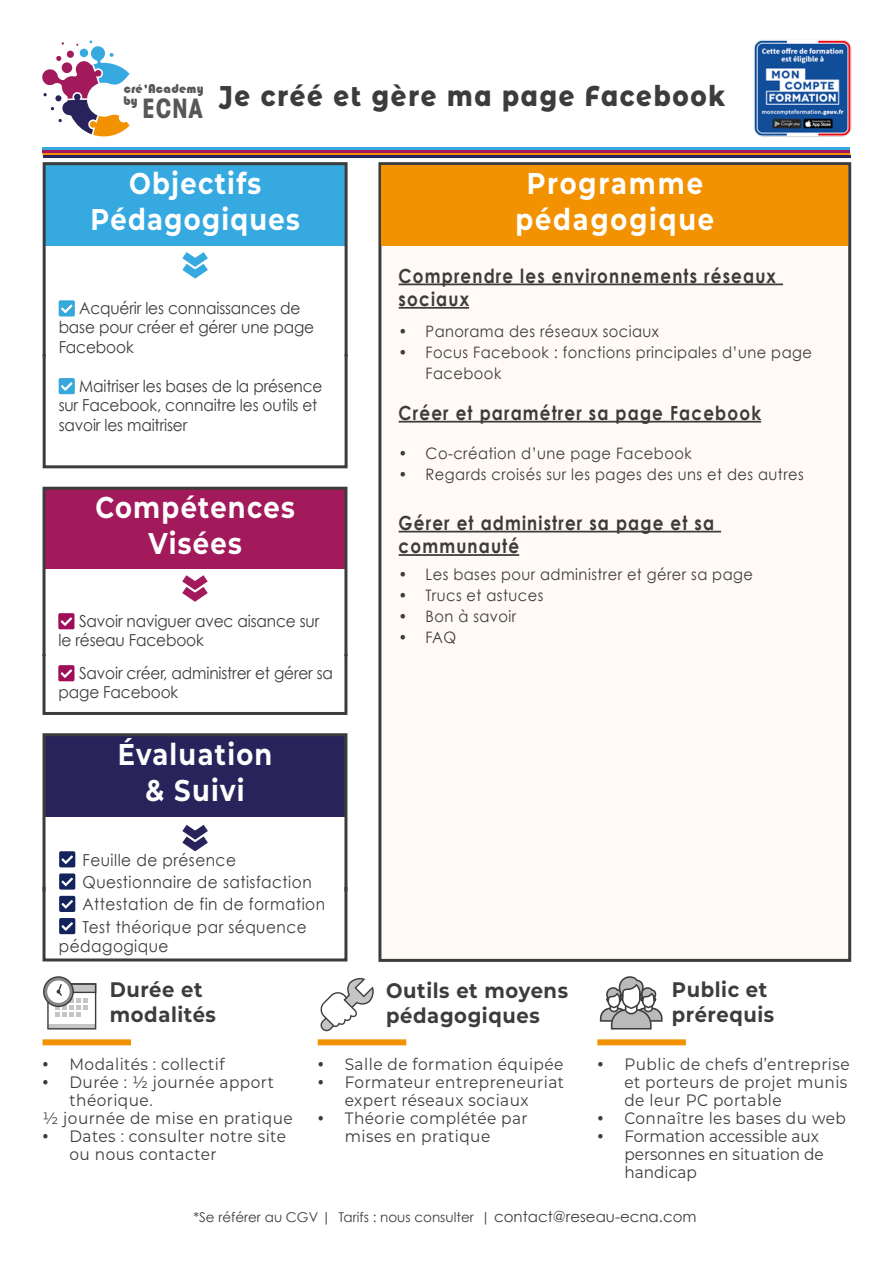
<style>
.page{position:relative;width:893px;height:1263px;background:#fff}
.page>*{position:absolute;margin:0;border:0;box-sizing:border-box;transform-origin:0 0}
.Center{font:700 30px "Montserrat";letter-spacing:.05em;color:#fff;scale:.86 1}
.Left_Justify{font:700 30px "Montserrat";letter-spacing:.07em;color:#fff;scale:.86 1}
.Left_Justify-2{font:800 28.5px "Montserrat Alternates";letter-spacing:.07em;color:#3c3c3b;scale:.86 1}
.t1{font:700 condensed 26.25px "ITC Avant Garde Std";color:#575756}
.Left_Justify-3{font:700 21px/25.2px "Montserrat";letter-spacing:.03em;color:#3c3c3b;scale:.93 1}
.Left_Justify-4{font:700 19.5px/23.4px "Century Gothic";letter-spacing:.07em;color:#3c3c3b;scale:.86 1}
.Left_Justify-5{font:16.5px/18px "Montserrat";letter-spacing:.03em;color:#3c3c3b;scale:.93 1}
.Left_Justify-6{font:16.5px/19.5px "Century Gothic";letter-spacing:-.01em;color:#3c3c3b;scale:.93 1}
.Left_Justify-7{font:16.5px/19.8px "Century Gothic";letter-spacing:.03em;color:#3c3c3b;scale:.93 1}
.Left_Justify-8{font:16.5px/18px "Montserrat";color:#3c3c3b;scale:.93 1}
.t2{font:15.75px/21px "Century Gothic";letter-spacing:.03em;color:#3c3c3b;scale:.93 1}
.t3{font:13.5px "Century Gothic";color:#3d3d3c}
.t4{font:13.2px "Bauhaus 93";letter-spacing:.015em;color:#575756}
.t5{font:13.05px "Bauhaus 93";color:#575756}
.s1{font-family:"Bebas Neue"}
.s2{font-size:15px}
</style>
<div class="page">
<div style="left:378px;top:162px;width:473px;height:800px;background:#fffaf5;border:3px solid #3c3c3b"></div>
<div style="left:381px;top:165px;width:467px;height:80px;background:#f39200"></div>
<div style="left:597px;top:1039px;width:89px;height:6px;background:#f39200"></div>
<div style="left:45px;top:489px;width:300px;height:80px;background:#a21a5b"></div>
<hr style="left:399px;top:283px;width:384px;height:2px;background:#3c3c3b">
<hr style="left:399px;top:307px;width:70px;height:2px;background:#3c3c3b">
<hr style="left:399px;top:421px;width:362px;height:2px;background:#3c3c3b">
<hr style="left:399px;top:531px;width:322px;height:1px;background:#3c3c3b">
<hr style="left:399px;top:554px;width:120px;height:2px;background:#3c3c3b">
<hr style="left:43px;top:153px;width:807px;height:2px;background:#f39200">
<hr style="left:43px;top:147px;width:807px;height:3px;background:#36a9e1">
<hr style="left:43px;top:150px;width:807px;height:3px;background:#a21a5b">
<hr style="left:43px;top:155px;width:807px;height:3px;background:#29235c">
<svg style="left:58px;top:613px;width:16px;height:16px"></svg>
<svg style="left:174px;top:245px;width:42px;height:34px"></svg>
<div style="left:46px;top:165px;width:299px;height:80px;background:#36a9e1"></div>
<svg style="left:59px;top:300px;width:16px;height:16px"></svg>
<svg style="left:600px;top:976px;width:63px;height:53px"></svg>
<div style="left:318px;top:1039px;width:88px;height:6px;background:#f39200"></div>
<svg style="left:320px;top:978px;width:54px;height:53px"></svg>
<div style="left:43px;top:1039px;width:88px;height:6px;background:#f39200"></div>
<svg style="left:43px;top:976px;width:53px;height:53px"></svg>
<div style="left:43px;top:487px;width:304px;height:171px;border:3px solid #3c3c3b"></div>
<div style="left:43px;top:162px;width:305px;height:196px;border:3px solid #3c3c3b"></div>
<svg style="left:42px;top:351px;width:306px;height:118px"></svg>
<svg style="left:182px;top:575px;width:26px;height:27px"></svg>
<svg style="left:42px;top:651px;width:306px;height:64px"></svg>
<div style="left:45px;top:736px;width:300px;height:80px;background:#29235c"></div>
<svg style="left:59px;top:851px;width:16px;height:16px"></svg>
<svg style="left:182px;top:825px;width:26px;height:27px"></svg>
<div style="left:43px;top:733px;width:304px;height:160px;border:3px solid #3c3c3b"></div>
<svg style="left:42px;top:873px;width:306px;height:89px"></svg>
<svg style="left:42px;top:40px;width:88px;height:96px"></svg>
<img style="left:753px;top:40px;width:99px;height:97px">
<p class="t4" style="left:124px;top:81px;width:81px">cré Academy</p>
<p class="t5" style="left:124px;top:94px;width:16px">by</p>
<p class="t1" style="left:142px;top:92px;width:62px">ECNA</p>
<p class="Left_Justify-2" style="left:219px;top:75px;width:590px">Je créé et gère ma page Facebook</p>
<p class="Center" style="left:129px;top:162px;width:155px">Objectifs</p>
<p class="Center" style="left:91px;top:198px;width:245px">Pédagogiques</p>
<p class="Left_Justify-6" style="left:59px;top:298px;width:276px;text-indent:20px">Acquérir les connaissances de base pour créer et gérer une page<br>Facebook</p>
<p class="Left_Justify-6" style="left:59px;top:376px;width:285px;text-indent:20px">Maitriser les bases de la présence sur Facebook, connaitre les outils et savoir les maitriser</p>
<p class="Center" style="left:95px;top:485px;width:233px">Compétences</p>
<p class="Center" style="left:148px;top:521px;width:110px">Visées</p>
<p class="Left_Justify-6" style="left:59px;top:610px;width:282px;text-indent:20px">Savoir naviguer avec aisance sur le réseau Facebook</p>
<p class="Left_Justify-6" style="left:59px;top:662px;width:297px;text-indent:20px">Savoir créer, administrer et gérer sa page Facebook</p>
<p class="Center" style="left:118px;top:733px;width:182px">Évaluation</p>
<p class="Center" style="left:146px;top:769px;width:117px">&amp; Suivi</p>
<p class="Left_Justify-7" style="left:83px;top:850px;width:166px">Feuille de présence</p>
<p class="Left_Justify-7" style="left:83px;top:872px;width:248px">Questionnaire de satisfaction</p>
<p class="Left_Justify-7" style="left:83px;top:894px;width:262px">Attestation de fin de formation</p>
<p class="Left_Justify-7" style="left:59px;top:916px;width:268px;text-indent:24px">Test théorique par séquence pédagogique</p>
<p class="Left_Justify" style="left:527px;top:162px;width:207px">Programme</p>
<p class="Left_Justify" style="left:516px;top:198px;width:232px">pédagogique</p>
<p class="Left_Justify-4" style="left:399px;top:263px;width:440px">Comprendre les environnements réseaux sociaux</p>
<p class="t2" style="left:399px;top:320px;width:281px">• Panorama des réseaux sociaux</p>
<p class="t2" style="left:426px;top:341px;width:417px;text-indent:-27px">• Focus Facebook : fonctions principales d’une page<br>Facebook</p>
<p class="Left_Justify-4" style="left:399px;top:400px;width:423px">Créer et paramétrer sa page Facebook</p>
<p class="t2" style="left:399px;top:442px;width:317px">• Co-création d’une page Facebook</p>
<p class="t2" style="left:399px;top:463px;width:437px">• Regards croisés sur les pages des uns et des autres</p>
<p class="Left_Justify-4" style="left:399px;top:510px;width:368px">Gérer et administrer sa page et sa communauté</p>
<p class="t2" style="left:399px;top:563px;width:382px">• Les bases pour administrer et gérer sa page</p>
<p class="t2" style="left:399px;top:584px;width:157px">• Trucs et astuces</p>
<p class="t2" style="left:399px;top:605px;width:128px">• Bon à savoir</p>
<p class="t2" style="left:399px;top:626px;width:64px">• FAQ</p>
<p class="Left_Justify-3" style="left:110px;top:975px;width:101px">Durée et</p>
<p class="Left_Justify-3" style="left:110px;top:1001px;width:116px">modalités</p>
<p class="Left_Justify-5" style="left:43px;top:1055px;width:197px"><span class="s1">•</span> Modalités : collectif</p>
<p class="Left_Justify-5" style="left:70px;top:1073px;width:221px;text-indent:-27px"><span class="s1">•</span> Durée : ½ journée apport théorique.</p>
<p class="Left_Justify-5" style="left:43px;top:1109px;width:271px">½ journée de mise en pratique</p>
<p class="Left_Justify-5" style="left:70px;top:1127px;width:234px;text-indent:-27px"><span class="s1">•</span> Dates : consulter notre site ou nous contacter</p>
<p class="Left_Justify-3" style="left:386px;top:976px;width:197px">Outils et moyens pédagogiques</p>
<p class="Left_Justify-5" style="left:318px;top:1055px;width:266px"><span class="s1">•</span> Salle de formation équipée</p>
<p class="Left_Justify-5" style="left:318px;top:1073px;width:266px;text-align:center"><span class="s1">•</span> Formateur entrepreneuriat expert réseaux sociaux</p>
<p class="Left_Justify-5" style="left:345px;top:1109px;width:198px;text-indent:-27px"><span class="s1">•</span> Théorie complétée par mises en pratique</p>
<p class="Left_Justify-3" style="left:672px;top:975px;width:104px">Public et</p>
<p class="Left_Justify-3" style="left:672px;top:1001px;width:112px">prérequis</p>
<p class="Left_Justify-5" style="left:624px;top:1055px;width:244px;text-indent:-27px"><span class="s1">•</span> Public de chefs d’entreprise et porteurs de projet munis de leur PC portable</p>
<p class="Left_Justify-5" style="left:597px;top:1109px;width:269px"><span class="s1">•</span> Connaître les bases du web</p>
<p class="Left_Justify-8" style="left:624px;top:1127px;width:216px;text-indent:-27px"><span class="s1">•</span> Formation accessible aux personnes en situation de handicap</p>
<p class="t3" style="left:193px;top:1209px;width:505px">*Se référer au CGV | Tarifs : nous consulter | <span class="s2">contact@reseau-ecna.com</span></p>
</div>
